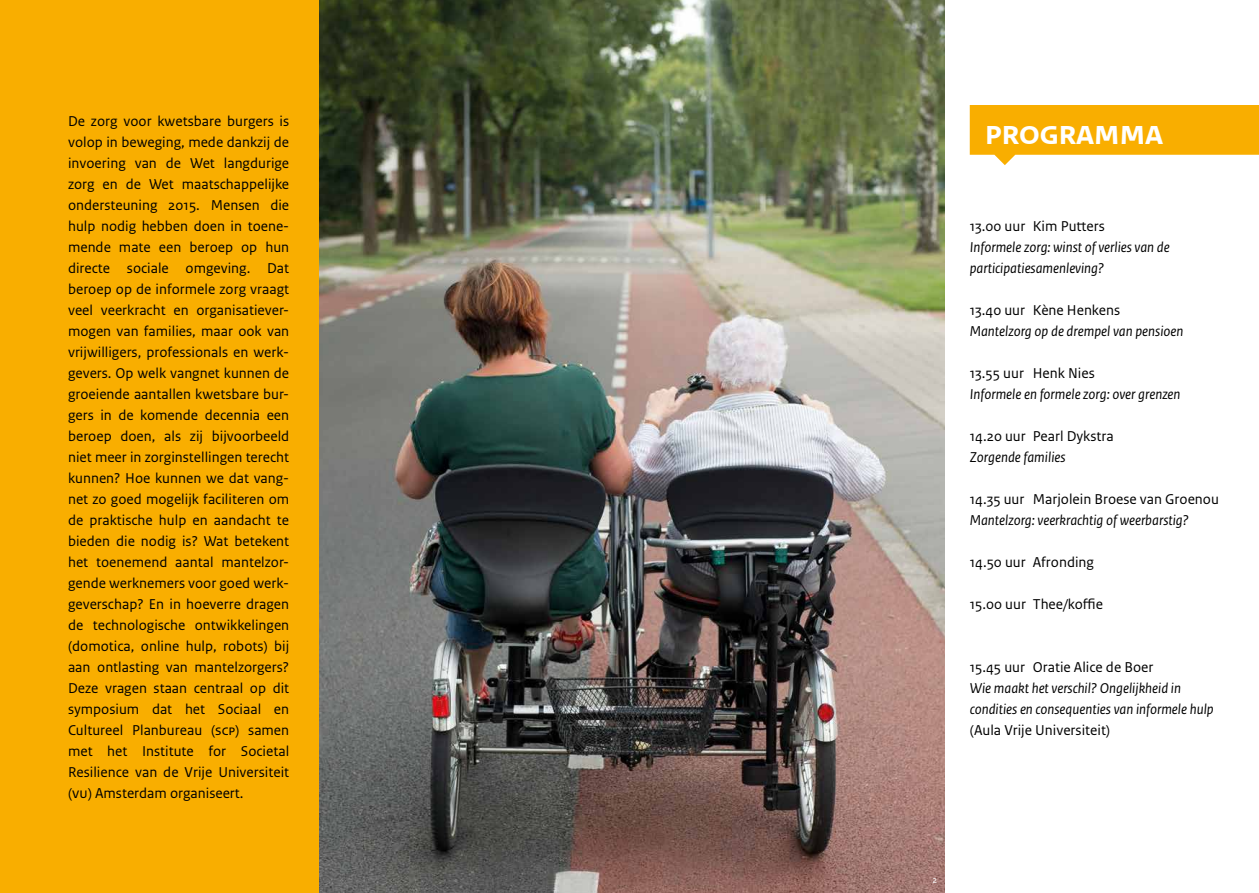
<style>
.page{position:relative;width:1259px;height:893px;background:#fff}
.page>*{position:absolute;margin:0;border:0;box-sizing:border-box;transform-origin:0 0}
._10_RO_Broodtekst_Se{font:700 36px "Rijksoverheid Sans Heading TT";color:#fff}
._10_RO_Broodtekst_Se-2{font:15px/21px "Rijksoverheid Sans Text";color:#000;text-align:justify}
._10_RO_Broodtekst_Se-3{font:italic 15px/21px "Rijksoverheid Sans Text";color:#000}
._10_RO_Broodtekst_Se-4{font:9.75px "Rijksoverheid Sans Text";color:#fff}
</style>
<div class="page">
<div style="left:0;top:0;width:319px;height:893px;background:#f9ae00"></div>
<img style="left:319px;top:0;width:625px;height:893px">
<svg style="left:969px;top:105px;width:290px;height:60px"></svg>
<p class="_10_RO_Broodtekst_Se-2" style="left:68px;top:111px;width:223px">De zorg voor kwetsbare burgers is volop in beweging, mede dankzij de invoering van de Wet langdurige zorg en de Wet maatschappelijke ondersteuning 2015. Mensen die hulp nodig hebben doen in toene&shy;mende mate een beroep op hun directe sociale omgeving. Dat beroep op de informele zorg vraagt veel veerkracht en organisatiever&shy;mogen van families, maar ook van vrijwilligers, professionals en werk&shy;gevers. Op welk vangnet kunnen de groeiende aantallen kwetsbare bur&shy;gers in de komende decennia een beroep doen, als zij bijvoorbeeld niet meer in zorginstellingen terecht kunnen? Hoe kunnen we dat vang&shy;net zo goed mogelijk faciliteren om de praktische hulp en aandacht te bieden die nodig is? Wat betekent het toenemend aantal mantelzor&shy;gende werknemers voor goed werk&shy;geverschap? En in hoeverre dragen de technologische ontwikkelingen (domotica, online hulp, robots) bij aan ontlasting van mantelzorgers?<br>Deze vragen staan centraal op dit symposium dat het Sociaal en Cultureel Planbureau (scp) samen met het Institute for Societal Resilience van de Vrije Universiteit (vu) Amsterdam organiseert.</p>
<p class="_10_RO_Broodtekst_Se" style="left:985px;top:112px;width:179px">programma</p>
<p class="_10_RO_Broodtekst_Se-2" style="left:969px;top:216px;width:137px">13.00 uur Kim Putters</p>
<p class="_10_RO_Broodtekst_Se-3" style="left:969px;top:237px;width:202px">Informele zorg: winst of verlies van de participatiesamenleving?</p>
<p class="_10_RO_Broodtekst_Se-2" style="left:969px;top:300px;width:152px">13.40 uur Kène Henkens</p>
<p class="_10_RO_Broodtekst_Se-3" style="left:969px;top:321px;width:215px">Mantelzorg op de drempel van pensioen</p>
<p class="_10_RO_Broodtekst_Se-2" style="left:969px;top:363px;width:126px">13.55 uur Henk Nies</p>
<p class="_10_RO_Broodtekst_Se-3" style="left:969px;top:384px;width:212px">Informele en formele zorg: over grenzen</p>
<p class="_10_RO_Broodtekst_Se-2" style="left:969px;top:426px;width:145px">14.20 uur Pearl Dykstra</p>
<p class="_10_RO_Broodtekst_Se-3" style="left:969px;top:447px;width:97px">Zorgende families</p>
<p class="_10_RO_Broodtekst_Se-2" style="left:969px;top:489px;width:251px">14.35 uur Marjolein Broese van Groenou</p>
<p class="_10_RO_Broodtekst_Se-3" style="left:969px;top:510px;width:221px">Mantelzorg: veerkrachtig of weerbarstig?</p>
<p class="_10_RO_Broodtekst_Se-2" style="left:969px;top:552px;width:126px">14.50 uur Afronding</p>
<p class="_10_RO_Broodtekst_Se-2" style="left:969px;top:594px;width:135px">15.00 uur Thee/koffie</p>
<p class="_10_RO_Broodtekst_Se-2" style="left:969px;top:657px;width:185px">15.45 uur Oratie Alice de Boer</p>
<p class="_10_RO_Broodtekst_Se-3" style="left:969px;top:678px;width:246px">Wie maakt het verschil? Ongelijkheid in condities en consequenties van informele hulp</p>
<p class="_10_RO_Broodtekst_Se-2" style="left:969px;top:720px;width:142px">(Aula Vrije Universiteit)</p>
<p class="_10_RO_Broodtekst_Se-4" style="left:932px;top:874px;width:6px">2</p>
</div>
